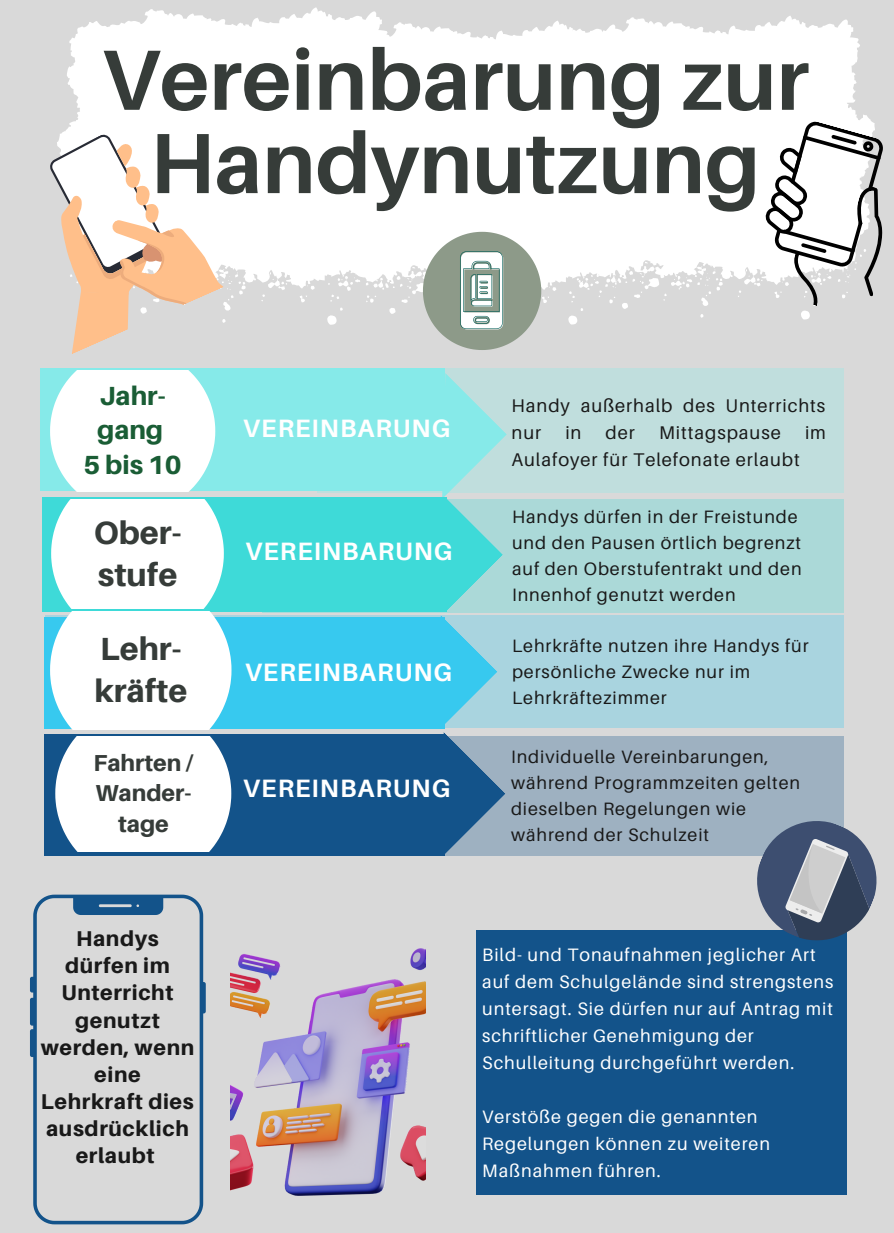
<style>
.page{position:relative;width:894px;height:1233px;background:#fff}
.page>*{position:absolute;margin:0;border:0;box-sizing:border-box;transform-origin:0 0}
.t1{font:700 85.5px/83.2px "Aileron";color:#363c39;text-align:center}
.t2{font:800 32.25px/41.7px "Aileron";color:#363c39}
.t3{font:800 32.1px/41.8px "Aileron";color:#363c39}
.t4{font:800 26.25px/34.3px "Aileron";color:#1a5d35;text-align:center}
.t5{font:700 25.2px "Aileron";letter-spacing:.04em;color:#fff}
.t6{font:800 23.1px/30.2px "Aileron";color:#363c39;text-align:center}
.t7{font:800 21.45px/27px "Aileron";letter-spacing:.03em;color:#191919;text-align:center}
.t8{font:18.45px/27px "Aileron";letter-spacing:.05em;color:#191919}
.t9{font:18px/26px "Aileron";letter-spacing:.05em;color:#191919}
.t10{font:18px/27px "Aileron";letter-spacing:.05em;color:#fff}
</style>
<div class="page">
<div style="left:0;top:0;width:893px;height:1233px;background:#d9d9d9"></div>
<div style="left:317px;top:368px;width:526px;height:125px;background:#c0dedd"></div>
<div style="left:40px;top:368px;width:405px;height:123px;background:#86eae9"></div>
<div style="left:262px;top:499px;width:581px;height:114px;background:#abd9d8"></div>
<div style="left:42px;top:497px;width:404px;height:115px;background:#3edad8"></div>
<div style="left:45px;top:616px;width:798px;height:112px;background:#a9d4df"></div>
<div style="left:45px;top:617px;width:400px;height:112px;background:#37c9ef"></div>
<div style="left:45px;top:736px;width:798px;height:120px;background:#9eb1c1"></div>
<div style="left:45px;top:734px;width:400px;height:122px;background:#13538a"></div>
<svg style="left:440px;top:373px;width:67px;height:481px"></svg>
<svg style="left:50px;top:371px;width:165px;height:120px;background:#f3fcfc"></svg>
<svg style="left:30px;top:895px;width:176px;height:329px"></svg>
<svg style="left:55px;top:736px;width:176px;height:116px;background:#ecf1f5"></svg>
<svg style="left:50px;top:499px;width:181px;height:230px;background:#ebfafb"></svg>
<svg style="left:67px;top:7px;width:315px;height:316px;fill:#fff"></svg>
<svg style="left:627px;top:16px;width:242px;height:304px;fill:#fff"></svg>
<svg style="left:309px;top:21px;width:333px;height:304px;background:#f9f9f9"></svg>
<svg style="left:760px;top:119px;width:123px;height:187px"></svg>
<img style="left:231px;top:948px;width:195px;height:247px">
<div style="left:476px;top:930px;width:370px;height:264px;background:#13538a"></div>
<svg style="left:757px;top:803px;width:120px;height:156px"></svg>
<svg style="left:50px;top:129px;width:174px;height:225px"></svg>
<svg style="left:423px;top:232px;width:118px;height:118px;background:#acb7ac"></svg>
<h1 class="t1" style="left:101px;top:37px;width:709px">Vereinbarung zur<br>Handynutzung</h1>
<h3 class="t4" style="left:83px;top:378px;width:100px">Jahr&shy;gang<br>5 bis 10</h3>
<h2 class="t2" style="left:94px;top:511px;width:89px">Ober&shy;stufe</h2>
<h3 class="t3" style="left:94px;top:627px;width:94px">Lehr&shy;kräfte</h3>
<p class="t6" style="left:93px;top:748px;width:101px">Fahrten /<br>Wander&shy;tage</p>
<p class="t7" style="left:41px;top:925px;width:155px">Handys dürfen im<br>Unterricht genutzt werden, wenn eine<br>Lehrkraft dies ausdrücklich erlaubt</p>
<h3 class="t5" style="left:243px;top:413px;width:209px">VEREINBARUNG</h3>
<h3 class="t5" style="left:245px;top:535px;width:209px">VEREINBARUNG</h3>
<h3 class="t5" style="left:244px;top:656px;width:209px">VEREINBARUNG</h3>
<h3 class="t5" style="left:243px;top:773px;width:209px">VEREINBARUNG</h3>
<p class="t8" style="left:511px;top:391px;width:315px">Handy außerhalb des Unterrichts nur</p>
<p class="t8" style="left:565px;top:418px;width:18px">in</p>
<p class="t8" style="left:605px;top:418px;width:31px">der</p>
<p class="t8" style="left:659px;top:418px;width:123px">Mittagspause</p>
<p class="t8" style="left:804px;top:418px;width:23px">im</p>
<p class="t8" style="left:511px;top:445px;width:290px">Aulafoyer für Telefonate erlaubt</p>
<p class="t9" style="left:512px;top:503px;width:291px">Handys dürfen in der Freistunde und den Pausen örtlich begrenzt auf den Oberstufentrakt und den<br>Innenhof genutzt werden</p>
<p class="t9" style="left:512px;top:632px;width:298px">Lehrkräfte nutzen ihre Handys für persönliche Zwecke nur im<br>Lehrkräftezimmer</p>
<p class="t9" style="left:511px;top:744px;width:290px">Individuelle Vereinbarungen, während Programmzeiten gelten dieselben Regelungen wie während der Schulzeit</p>
<p class="t10" style="left:482px;top:941px;width:352px">Bild- und Tonaufnahmen jeglicher Art auf dem Schulgelände sind strengstens untersagt. Sie dürfen nur auf Antrag mit schriftlicher Genehmigung der Schulleitung durchgeführt werden.</p>
<p class="t10" style="left:482px;top:1103px;width:289px">Verstöße gegen die genannten<br>Regelungen können zu weiteren<br>Maßnahmen führen.</p>
</div>
